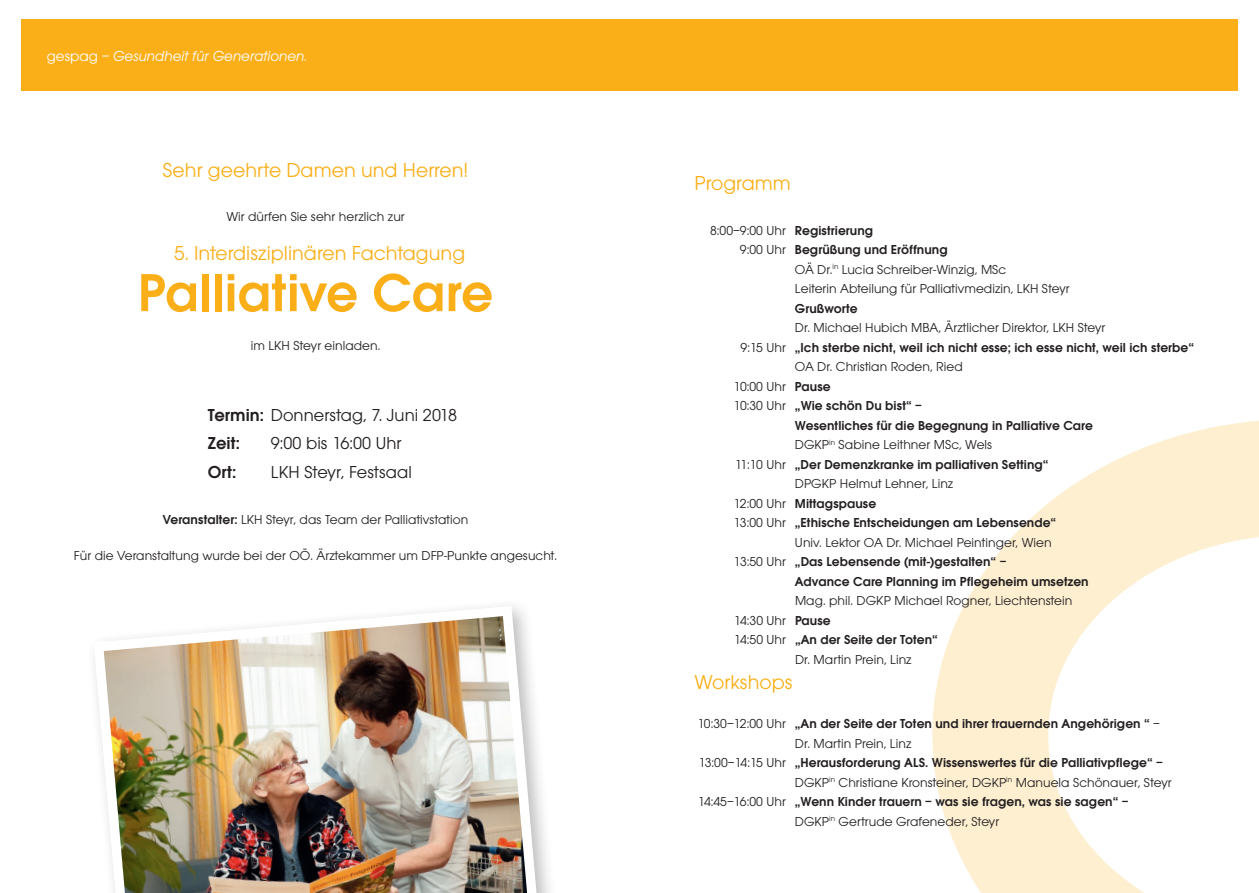
<style>
.page{position:relative;width:1259px;height:893px;background:#fff}
.page>*{position:absolute;margin:0;border:0;box-sizing:border-box;transform-origin:0 0}
.t1{font:600 55.5px "Avant Gard";color:#faaf18}
.t2{font:21px "Avant Gard";color:#faaf18}
.t3{font:18px/28.5px "Avant Gard";letter-spacing:.005em;color:#231f20}
.t4{font:600 18px "Avant Gard";color:#231f20}
.t5{font:italic 15px "Avant Gard";color:#fff}
.t6{font:600 13.5px "Avant Gard";letter-spacing:.005em;color:#231f20}
.t7{font:13.5px "Avant Gard";letter-spacing:.005em;color:#231f20}
.s1{font-style:normal}
.s2{font-weight:600}
.s3{font-weight:400}
</style>
<div class="page">
<svg style="left:932px;top:421px;width:327px;height:472px"></svg>
<div style="left:21px;top:19px;width:1216px;height:71px;background:#faaf18"></div>
<img style="left:94px;top:606px;width:449px;height:287px">
<p class="t5" style="left:47px;top:48px;width:262px"><span class="s1">gespag –</span> Gesundheit für Generationen.</p>
<h2 class="t2" style="left:163px;top:158px;width:307px">Sehr geehrte Damen und Herren!</h2>
<p class="t7" style="left:226px;top:208px;width:180px">Wir dürfen Sie sehr herzlich zur</p>
<h2 class="t2" style="left:174px;top:241px;width:292px">5. Interdisziplinären Fachtagung</h2>
<h1 class="t1" style="left:138px;top:260px;width:357px">Palliative Care</h1>
<p class="t7" style="left:251px;top:338px;width:131px">im LKH Steyr einladen.</p>
<h3 class="t3" style="left:208px;top:400px;width:251px"><span class="s2">Termin:</span> Donnerstag, 7. Juni 2018<br><span class="s2">Zeit:</span></h3>
<h3 class="t3" style="left:271px;top:429px;width:132px">9:00 bis 16:00 Uhr</h3>
<h3 class="t4" style="left:208px;top:461px;width:30px">Ort:</h3>
<h3 class="t3" style="left:271px;top:457px;width:143px">LKH Steyr, Festsaal</h3>
<p class="t7" style="left:163px;top:512px;width:307px"><span class="s2">Veranstalter:</span> LKH Steyr, das Team der Palliativstation</p>
<p class="t7" style="left:74px;top:548px;width:485px">Für die Veranstaltung wurde bei der OÖ. Ärztekammer um DFP-Punkte angesucht.</p>
<h2 class="t2" style="left:694px;top:171px;width:98px">Programm</h2>
<p class="t6" style="left:710px;top:222px;width:165px"><span class="s3">8:00–9:00 Uhr</span> Registrierung</p>
<p class="t6" style="left:740px;top:242px;width:209px"><span class="s3">9:00 Uhr</span> Begrüßung und Eröffnung</p>
<p class="t7" style="left:795px;top:262px;width:213px">OÄ Dr.<sup>in</sup> Lucia Schreiber-Winzig, MSc</p>
<p class="t7" style="left:795px;top:281px;width:276px">Leiterin Abteilung für Palliativmedizin, LKH Steyr</p>
<p class="t6" style="left:795px;top:300px;width:64px">Grußworte</p>
<p class="t7" style="left:795px;top:320px;width:312px">Dr. Michael Hubich MBA, Ärztlicher Direktor, LKH Steyr</p>
<p class="t6" style="left:740px;top:339px;width:455px"><span class="s3">9:15 Uhr</span> „Ich sterbe nicht, weil ich nicht esse; ich esse nicht, weil ich sterbe“</p>
<p class="t7" style="left:795px;top:359px;width:169px">OA Dr. Christian Roden, Ried</p>
<p class="t7" style="left:733px;top:379px;width:99px">10:00 Uhr <span class="s2">Pause</span></p>
<p class="t6" style="left:733px;top:398px;width:190px"><span class="s3">10:30 Uhr</span> „Wie schön Du bist“ –</p>
<p class="t6" style="left:795px;top:417px;width:299px">Wesentliches für die Begegnung in Palliative Care</p>
<p class="t7" style="left:795px;top:437px;width:199px">DGKP<sup>in</sup> Sabine Leithner MSc, Wels</p>
<p class="t6" style="left:735px;top:456px;width:315px"><span class="s3">11:10 Uhr</span> „Der Demenzkranke im palliativen Setting“</p>
<p class="t7" style="left:795px;top:476px;width:160px">DPGKP Helmut Lehner, Linz</p>
<p class="t6" style="left:734px;top:495px;width:144px"><span class="s3">12:00 Uhr</span> Mittagspause</p>
<p class="t6" style="left:734px;top:515px;width:324px"><span class="s3">13:00 Uhr</span> „Ethische Entscheidungen am Lebensende“</p>
<p class="t7" style="left:795px;top:535px;width:258px">Univ. Lektor OA Dr. Michael Peintinger, Wien</p>
<p class="t6" style="left:734px;top:554px;width:274px"><span class="s3">13:50 Uhr</span> „Das Lebensende (mit-)gestalten“ –</p>
<p class="t6" style="left:795px;top:573px;width:295px">Advance Care Planning im Pflegeheim umsetzen</p>
<p class="t7" style="left:795px;top:593px;width:279px">Mag. phil. DGKP Michael Rogner, Liechtenstein</p>
<p class="t7" style="left:734px;top:612px;width:98px">14:30 Uhr <span class="s2">Pause</span></p>
<p class="t6" style="left:734px;top:632px;width:205px"><span class="s3">14:50 Uhr</span> „An der Seite der Toten“</p>
<p class="t7" style="left:795px;top:651px;width:118px">Dr. Martin Prein, Linz</p>
<h2 class="t2" style="left:694px;top:670px;width:100px">Workshops</h2>
<p class="t6" style="left:697px;top:716px;width:464px"><span class="s3">10:30–12:00 Uhr</span> „An der Seite der Toten und ihrer trauernden Angehörigen “ <span class="s3">–</span></p>
<p class="t7" style="left:795px;top:735px;width:118px">Dr. Martin Prein, Linz</p>
<p class="t6" style="left:699px;top:755px;width:466px"><span class="s3">13:00–14:15 Uhr</span> „Herausforderung ALS. Wissenswertes für die Palliativpflege“ –</p>
<p class="t7" style="left:795px;top:774px;width:378px">DGKP<sup>in</sup> Christiane Kronsteiner, DGKP<sup>in</sup> Manuela Schönauer, Steyr</p>
<p class="t6" style="left:698px;top:794px;width:432px"><span class="s3">14:45–16:00 Uhr</span> „Wenn Kinder trauern – was sie fragen, was sie sagen“ –</p>
<p class="t7" style="left:795px;top:813px;width:206px">DGKP<sup>in</sup> Gertrude Grafeneder, Steyr</p>
</div>
